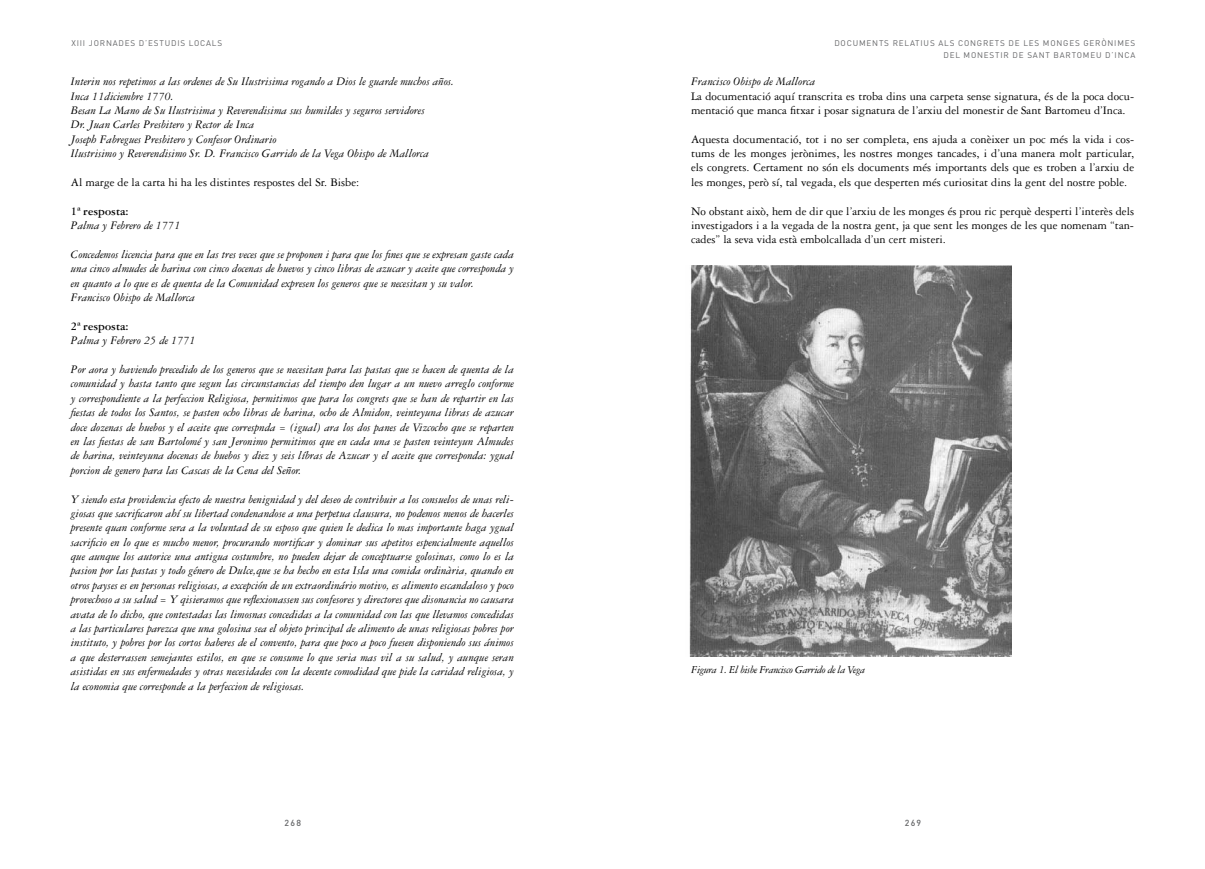
<style>
.page{position:relative;width:1205px;height:869px;background:#fff}
.page>*{position:absolute;margin:0;border:0;box-sizing:border-box;transform-origin:0 0}
.t1{font:italic 12.25px/14.4px "Garamond Three";color:#000}
.t2{font:12.25px/14.4px "Garamond Three";color:#000;text-align:justify}
.t3{font:700 12.25px "Garamond Three";color:#000}
.t4{font:italic 11.25px "Garamond Three";letter-spacing:-.03em;color:#000}
.t5{font:500 8.75px "DIN";letter-spacing:.14em;color:#636466}
.t6{font:8.12px/12.6px "DIN";letter-spacing:.1em;color:#636466;text-align:right}
</style>
<div class="page">
<img style="left:689px;top:265px;width:322px;height:391px">
<p class="t6" style="left:71px;top:36px;width:152px">XIII JORNADES D’ESTUDIS LOCALS</p>
<p class="t6" style="left:834px;top:36px;width:302px">DOCUM ENTS RELATI US ALS CONGRETS DE LES MONGES GERÒNIM ES<br>DEL MONESTI R DE SANT BARTOM EU D’INCA</p>
<p class="t1" style="left:71px;top:75px;width:385px">Interin nos repetimos a las ordenes de Su Ilustrisima rogando a Dios le guarde muchos años.<br>Inca 11diciembre 1770.<br>Besan La Mano de Su Ilustrisima y Reverendisima sus humildes y seguros servidores<br>Dr. Juan Carles Presbitero y Rector de Inca<br>Joseph Fabregues Presbitero y Confesor Ordinario<br>Ilustrisimo y Reverendisimo Sr. D. Francisco Garrido de la Vega Obispo de Mallorca</p>
<p class="t2" style="left:71px;top:175px;width:290px">Al marge de la carta hi ha les distintes respostes del Sr. Bisbe:</p>
<p class="t3" style="left:71px;top:204px;width:59px">1ª resposta:</p>
<p class="t1" style="left:71px;top:218px;width:111px">Palma y Febrero de 1771</p>
<p class="t1" style="left:71px;top:247px;width:444px">Concedemos licencia para que en las tres veces que se proponen i para que los fines que se expresan gaste cada una cinco almudes de harina con cinco docenas de huevos y cinco libras de azucar y aceite que corresponda y en quanto a lo que es de quenta de la Comunidad expresen los generos que se necesitan y su valor.<br>Francisco Obispo de Mallorca</p>
<p class="t3" style="left:71px;top:319px;width:59px">2ª resposta:</p>
<p class="t1" style="left:71px;top:333px;width:126px">Palma y Febrero 25 de 1771</p>
<p class="t1" style="left:71px;top:362px;width:444px;text-align:justify">Por aora y haviendo precedido de los generos que se necesitan para las pastas que se hacen de quenta de la comunidad y hasta tanto que segun las circunstancias del tiempo den lugar a un nuevo arreglo conforme y correspondiente a la perfeccion Religiosa, permitimos que para los congrets que se han de repartir en las fiestas de todos los Santos, se pasten ocho libras de harina, ocho de Almidon, veinteyuna libras de azucar doce dozenas de huebos y el aceite que correspnda = (igual) ara los dos panes de Vizcocho que se reparten en las fiestas de san Bartolomé y san Jeronimo permitimos que en cada una se pasten veinteyun Almudes de harina, veinteyuna docenas de huebos y diez y seis líbras de Azucar y el aceite que corresponda: ygual porcion de genero para las Cascas de la Cena del Señor.</p>
<p class="t1" style="left:71px;top:491px;width:445px;text-align:justify">Y siendo esta providencia efecto de nuestra benignidad y del deseo de contribuir a los consuelos de unas reli&shy;giosas que sacrificaron ahí su libertad condenandose a una perpetua clausura, no podemos menos de hacerles presente quan conforme sera a la voluntad de su esposo que quien le dedica lo mas importante haga ygual sacrificio en lo que es mucho menor, procurando mortificar y dominar sus apetitos espencialmente aquellos que aunque los autorice una antigua costumbre, no pueden dejar de conceptuarse golosinas, como lo es la pasion por las pastas y todo género de Dulce,que se ha hecho en esta Isla una comida ordinària, quando en otros payses es en personas religiosas, a excepción de un extraordinário motivo, es alimento escandaloso y poco provechoso a su salud = Y qisieramos que reflexionassen sus confesores y directores que disonancia no causara avata de lo dicho, que contestadas las limosnas concedidas a la comunidad con las que llevamos concedidas a las particulares parezca que una golosina sea el objeto principal de alimento de unas religiosas pobres por instituto, y pobres por los cortos haberes de el convento, para que poco a poco fuesen disponiendo sus ánimos a que desterrassen semejantes estilos, en que se consume lo que seria mas vil a su salud, y aunque seran asistidas en sus enfermedades y otras necesidades con la decente comodidad que pide la caridad religiosa, y la economia que corresponde a la perfeccion de religiosas.</p>
<p class="t1" style="left:691px;top:74px;width:126px">Francisco Obispo de Mallorca</p>
<p class="t2" style="left:691px;top:89px;width:444px">La documentació aquí transcrita es troba dins una carpeta sense signatura, és de la poca docu&shy;mentació que manca fitxar i posar signatura de l’arxiu del monestir de Sant Bartomeu d’Inca.</p>
<p class="t2" style="left:691px;top:132px;width:444px">Aquesta documentació, tot i no ser completa, ens ajuda a conèixer un poc més la vida i cos&shy;tums de les monges jerònimes, les nostres monges tancades, i d’una manera molt particular, els congrets. Certament no són els documents més importants dels que es troben a l’arxiu de les monges, però sí, tal vegada, els que desperten més curiositat dins la gent del nostre poble.</p>
<p class="t2" style="left:691px;top:204px;width:444px">No obstant això, hem de dir que l’arxiu de les monges és prou ric perquè desperti l’interès dels investigadors i a la vegada de la nostra gent, ja que sent les monges de les que nomenam “tan&shy;cades” la seva vida està embolcallada d’un cert misteri.</p>
<p class="t4" style="left:691px;top:663px;width:175px">Figura 1. El bisbe Francisco Garrido de la Vega</p>
<p class="t5" style="left:285px;top:816px;width:18px">268</p>
<p class="t5" style="left:905px;top:816px;width:18px">269</p>
</div>
